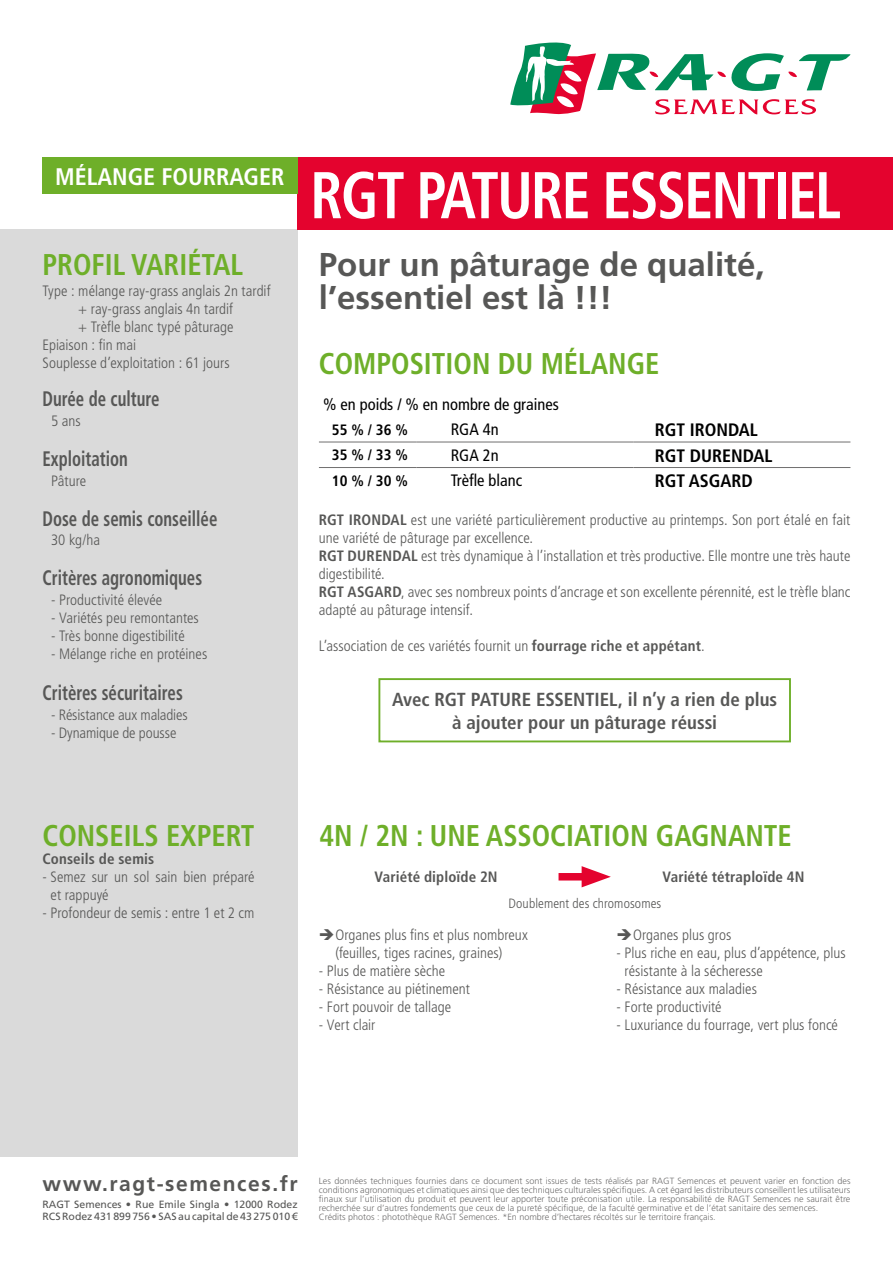
<style>
.page{position:relative;width:893px;height:1263px;background:#fff}
.page>*{position:absolute;margin:0;border:0;box-sizing:border-box;transform-origin:0 0}
.t1{font:700 condensed 66px "Frutiger LT Std";letter-spacing:-.03em;color:#fff;scale:.88 1}
.t2{font:700 33px/33px "Frutiger LT Std";color:#575756}
.t3{font:700 condensed 30px "Frutiger LT Std";color:#6eaf29;scale:.95 1}
.t4{font:700 condensed 24px "Frutiger LT Std";color:#fff}
.t5{font:700 condensed 21px "Frutiger LT Std";color:#575756;scale:.8 1}
.t6{font:700 21px "Frutiger LT Std";letter-spacing:.075em;color:#575756}
.t7{font:700 condensed 18.9px/22.6px "Frutiger LT Std";color:#575756;text-align:center}
.t8{font:700 condensed 18px "Frutiger LT Std";color:#000}
.t9{font:condensed 16.5px "Frutiger LT Std";color:#000}
.t10{font:300 condensed 15px/18px "Frutiger LT Std";color:#575756}
.t11{font:700 condensed 15px "Frutiger LT Std";letter-spacing:.005em;color:#575756}
.t12{font:700 condensed 15px "Frutiger LT Std";color:#000}
.t13{font:300 condensed 13.5px "Frutiger LT Std";letter-spacing:.005em;color:#575756}
.t14{font:10.5px/12.6px "Frutiger LT Std";color:#575756}
.t15{font:300 9px/9px "Frutiger LT Std";color:#706f6f}
.s1{font-weight:700}
</style>
<div class="page">
<div style="left:0;top:230px;width:298px;height:927px;background:#dadada"></div>
<svg style="left:510px;top:43px;width:340px;height:72px"></svg>
<div style="left:298px;top:157px;width:595px;height:73px;background:#e4032e"></div>
<div style="left:43px;top:157px;width:255px;height:36px;background:#6eaf29"></div>
<hr style="left:319px;top:442px;width:98px;height:1px;background:#706f6f">
<hr style="left:417px;top:442px;width:217px;height:1px;background:#706f6f">
<hr style="left:634px;top:442px;width:216px;height:1px;background:#706f6f">
<hr style="left:319px;top:467px;width:98px;height:1px;background:#706f6f">
<hr style="left:417px;top:467px;width:217px;height:1px;background:#706f6f">
<hr style="left:634px;top:467px;width:216px;height:1px;background:#706f6f">
<div style="left:378px;top:678px;width:413px;height:64px;border:2px solid #6eaf29"></div>
<div style="left:558px;top:873px;width:36px;height:7px;background:#e4032e"></div>
<svg style="left:582px;top:866px;width:29px;height:21px"></svg>
<h3 class="t4" style="left:55px;top:162px;width:231px">MÉLANGE FOURRAGER</h3>
<h3 class="t3" style="left:43px;top:246px;width:213px">PROFIL VARIÉTAL</h3>
<p class="t10" style="left:43px;top:282px;width:230px">Type : mélange ray-grass anglais 2n tardif</p>
<p class="t10" style="left:78px;top:300px;width:156px">+ ray-grass anglais 4n tardif</p>
<p class="t10" style="left:78px;top:318px;width:157px">+ Trèfle blanc typé pâturage</p>
<p class="t10" style="left:43px;top:336px;width:95px">Epiaison : fin mai</p>
<p class="t10" style="left:43px;top:354px;width:189px">Souplesse d’exploitation : 61 jours</p>
<h3 class="t5" style="left:43px;top:387px;width:148px">Durée de culture</h3>
<p class="t10" style="left:51px;top:412px;width:31px">5 ans</p>
<h3 class="t5" style="left:43px;top:446px;width:108px">Exploitation</h3>
<p class="t10" style="left:51px;top:472px;width:37px">Pâture</p>
<h3 class="t5" style="left:43px;top:506px;width:220px">Dose de semis conseillée</h3>
<p class="t10" style="left:51px;top:531px;width:50px">30 kg/ha</p>
<h3 class="t5" style="left:43px;top:565px;width:201px">Critères agronomiques</h3>
<p class="t10" style="left:51px;top:591px;width:113px">- Productivité élevée</p>
<p class="t10" style="left:51px;top:609px;width:149px">- Variétés peu remontantes</p>
<p class="t10" style="left:51px;top:627px;width:135px">- Très bonne digestibilité</p>
<p class="t10" style="left:51px;top:645px;width:158px">- Mélange riche en protéines</p>
<h3 class="t5" style="left:43px;top:680px;width:177px">Critères sécuritaires</h3>
<p class="t10" style="left:51px;top:706px;width:138px">- Résistance aux maladies</p>
<p class="t10" style="left:51px;top:724px;width:127px">- Dynamique de pousse</p>
<h1 class="t1" style="left:310px;top:156px;width:604px">RGT PATURE ESSENTIEL</h1>
<h2 class="t2" style="left:319px;top:248px;width:447px">Pour un pâturage de qualité, l’essentiel est là !!!</h2>
<h3 class="t3" style="left:319px;top:345px;width:360px">COMPOSITION DU MÉLANGE</h3>
<p class="t9" style="left:323px;top:395px;width:237px">% en poids / % en nombre de graines</p>
<p class="t12" style="left:332px;top:421px;width:77px">55 % / 36 %</p>
<p class="t9" style="left:451px;top:420px;width:49px">RGA 4n</p>
<p class="t8" style="left:655px;top:419px;width:105px">RGT IRONDAL</p>
<p class="t12" style="left:332px;top:446px;width:77px">35 % / 33 %</p>
<p class="t9" style="left:451px;top:446px;width:49px">RGA 2n</p>
<p class="t8" style="left:655px;top:445px;width:119px">RGT DURENDAL</p>
<p class="t12" style="left:332px;top:472px;width:77px">10 % / 30 %</p>
<p class="t9" style="left:451px;top:471px;width:73px">Trèfle blanc</p>
<p class="t8" style="left:655px;top:470px;width:100px">RGT ASGARD</p>
<p class="t10" style="left:319px;top:511px;width:533px"><span class="s1">RGT IRONDAL</span> est une variété particulièrement productive au printemps. Son port étalé en fait une variété de pâturage par excellence.<br><span class="s1">RGT DURENDAL</span> est très dynamique à l’installation et très productive. Elle montre une très haute digestibilité.<br><span class="s1">RGT ASGARD</span>, avec ses nombreux points d’ancrage et son excellente pérennité, est le trèfle blanc adapté au pâturage intensif.</p>
<p class="t10" style="left:319px;top:637px;width:387px">L’association de ces variétés fournit un <span class="s1">fourrage riche et appétant</span>.</p>
<p class="t7" style="left:392px;top:688px;width:387px">Avec RGT PATURE ESSENTIEL, il n’y a rien de plus à ajouter pour un pâturage réussi</p>
<h3 class="t3" style="left:43px;top:818px;width:225px">CONSEILS EXPERT</h3>
<p class="t11" style="left:43px;top:850px;width:113px">Conseils de semis</p>
<p class="t10" style="left:51px;top:868px;width:205px;text-indent:-8px">- Semez sur un sol sain bien préparé et rappuyé</p>
<p class="t10" style="left:43px;top:904px;width:213px">- Profondeur de semis : entre 1 et 2 cm</p>
<h3 class="t3" style="left:319px;top:818px;width:499px">4N / 2N : UNE ASSOCIATION GAGNANTE</h3>
<p class="t11" style="left:375px;top:868px;width:125px">Variété diploïde 2N</p>
<p class="t11" style="left:662px;top:868px;width:144px">Variété tétraploïde 4N</p>
<p class="t13" style="left:509px;top:895px;width:154px">Doublement des chromosomes</p>
<p class="t10" style="left:617px;top:926px;width:116px">➔Organes plus gros</p>
<p class="t10" style="left:625px;top:944px;width:223px;text-indent:-8px">- Plus riche en eau, plus d’appétence, plus résistante à la sécheresse</p>
<p class="t10" style="left:617px;top:980px;width:142px">- Résistance aux maladies</p>
<p class="t10" style="left:617px;top:998px;width:107px">- Forte productivité</p>
<p class="t10" style="left:617px;top:1016px;width:223px">- Luxuriance du fourrage, vert plus foncé</p>
<p class="t10" style="left:335px;top:926px;width:194px;text-indent:-16px">➔Organes plus fins et plus nombreux (feuilles, tiges racines, graines)</p>
<p class="t10" style="left:319px;top:962px;width:128px">- Plus de matière sèche</p>
<p class="t10" style="left:319px;top:980px;width:152px">- Résistance au piétinement</p>
<p class="t10" style="left:319px;top:998px;width:134px">- Fort pouvoir de tallage</p>
<p class="t10" style="left:319px;top:1016px;width:58px">- Vert clair</p>
<h3 class="t6" style="left:43px;top:1171px;width:257px">www.ragt-semences.fr</h3>
<p class="t14" style="left:43px;top:1198px;width:257px">RAGT Semences • Rue Emile Singla • 12000 Rodez<br>RCS Rodez 431 899 756 • SAS au capital de 43 275 010 €</p>
<p class="t15" style="left:319px;top:1177px;width:533px">Les données techniques fournies dans ce document sont issues de tests réalisés par RAGT Semences et peuvent varier en fonction des conditions agronomiques et climatiques ainsi que des techniques culturales spécifiques. A cet égard les distributeurs conseillent les utilisateurs finaux sur l’utilisation du produit et peuvent leur apporter toute préconisation utile. La responsabilité de RAGT Semences ne saurait être recherchée sur d’autres fondements que ceux de la pureté spécifique, de la faculté germinative et de l’état sanitaire des semences.<br>Crédits photos : photothèque RAGT Semences. *En nombre d’hectares récoltés sur le territoire français.</p>
</div>
